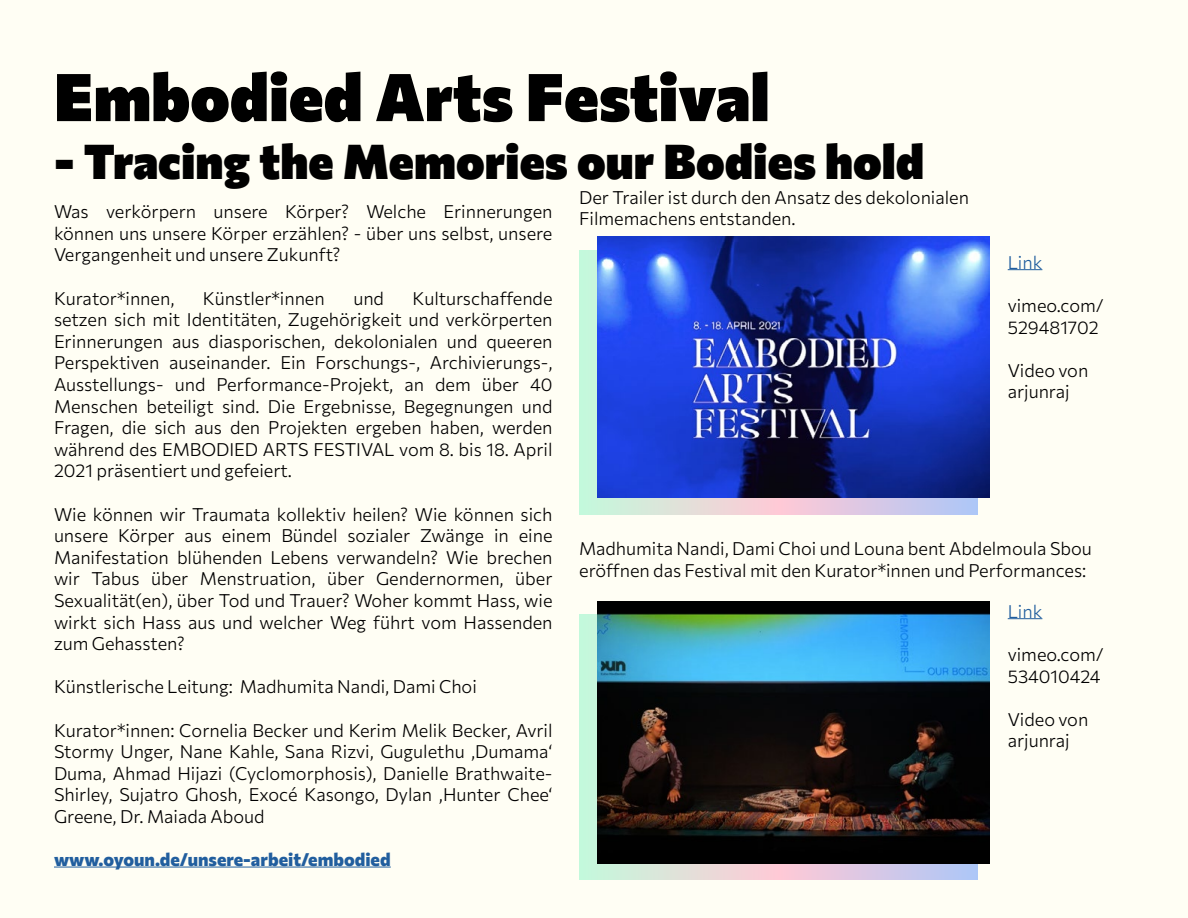
<style>
.page{position:relative;width:1188px;height:918px;background:#fffef4}
.page>*{position:absolute;margin:0;border:0;box-sizing:border-box;transform-origin:0 0}
.t1{font:900 66px "Commissioner";color:#000}
.t2{font:900 48px "Commissioner";color:#000}
.t3{font:300 18px/21.6px "Commissioner";color:#000}
.t4{font:800 18px "Commissioner";color:#215e9e}
.t5{font:300 18px "Commissioner";color:#215e9e}
</style>
<div class="page">
<hr style="left:54px;top:867px;width:337px;height:1px;background:#215e9e">
<svg style="left:579px;top:250px;width:399px;height:265px"></svg>
<img style="left:597px;top:236px;width:392px;height:262px">
<hr style="left:1008px;top:269px;width:34px;height:1px;background:#215e9e">
<svg style="left:579px;top:615px;width:399px;height:264px"></svg>
<img style="left:597px;top:602px;width:392px;height:262px">
<hr style="left:1008px;top:618px;width:34px;height:1px;background:#215e9e">
<h1 class="t1" style="left:54px;top:46px;width:717px">Embodied Arts Festival</h1>
<h2 class="t2" style="left:54px;top:124px;width:872px">- Tracing the Memories our Bodies hold</h2>
<p class="t3" style="left:54px;top:200px;width:500px;text-align:justify">Was verkörpern unsere Körper? Welche Erinnerungen können uns unsere Körper erzählen? - über uns selbst, unsere Vergangenheit und unsere Zukunft?</p>
<p class="t3" style="left:54px;top:286px;width:122px">Kurator*innen,</p>
<p class="t3" style="left:203px;top:286px;width:123px">Künstler*innen</p>
<p class="t3" style="left:353px;top:286px;width:32px">und</p>
<p class="t3" style="left:579px;top:185px;width:391px">Der Trailer ist durch den Ansatz des dekolonialen<br>Filmemachens entstanden.</p>
<p class="t5" style="left:1008px;top:248px;width:36px">Link</p>
<p class="t3" style="left:1008px;top:293px;width:98px">vimeo.com/<br>529481702</p>
<p class="t3" style="left:1008px;top:358px;width:82px">Video von arjunraj</p>
<p class="t3" style="left:54px;top:286px;width:500px;text-align:justify;text-indent:359px">Kulturschaffende setzen sich mit Identitäten, Zugehörigkeit und verkörperten Erinnerungen aus diasporischen, dekolonialen und queeren Perspektiven auseinander. Ein Forschungs-, Archivierungs-, Ausstellungs- und Performance-Projekt, an dem über 40<br>Menschen beteiligt sind. Die Ergebnisse, Begegnungen und Fragen, die sich aus den Projekten ergeben haben, werden während des EMBODIED ARTS FESTIVAL vom 8. bis 18. April 2021 präsentiert und gefeiert.</p>
<p class="t3" style="left:54px;top:502px;width:500px;text-align:justify">Wie können wir Traumata kollektiv heilen? Wie können sich unsere Körper aus einem Bündel sozialer Zwänge in eine Manifestation blühenden Lebens verwandeln? Wie brechen wir Tabus über Menstruation, über Gendernormen, über Sexualität(en), über Tod und Trauer? Woher kommt Hass, wie wirkt sich Hass aus und welcher Weg führt vom Hassenden zum Gehassten?</p>
<p class="t3" style="left:54px;top:675px;width:424px">Künstlerische Leitung: Madhumita Nandi, Dami Choi</p>
<p class="t3" style="left:54px;top:718px;width:500px;text-align:justify">Kurator*innen: Cornelia Becker und Kerim Melik Becker, Avril Stormy Unger, Nane Kahle, Sana Rizvi, Gugulethu ‚Dumama‘ Duma, Ahmad Hijazi (Cyclomorphosis), Danielle Brathwaite-Shirley, Sujatro Ghosh, Exocé Kasongo, Dylan ‚Hunter Chee‘ Greene, Dr. Maiada Aboud</p>
<p class="t4" style="left:54px;top:846px;width:338px">www.oyoun.de/unsere-arbeit/embodied</p>
<p class="t3" style="left:579px;top:537px;width:514px">Madhumita Nandi, Dami Choi und Louna bent Abdelmoula Sbou eröffnen das Festival mit den Kurator*innen und Performances:</p>
<p class="t5" style="left:1008px;top:597px;width:36px">Link</p>
<p class="t3" style="left:1008px;top:642px;width:98px">vimeo.com/<br>534010424</p>
<p class="t3" style="left:1008px;top:707px;width:82px">Video von arjunraj</p>
</div>
